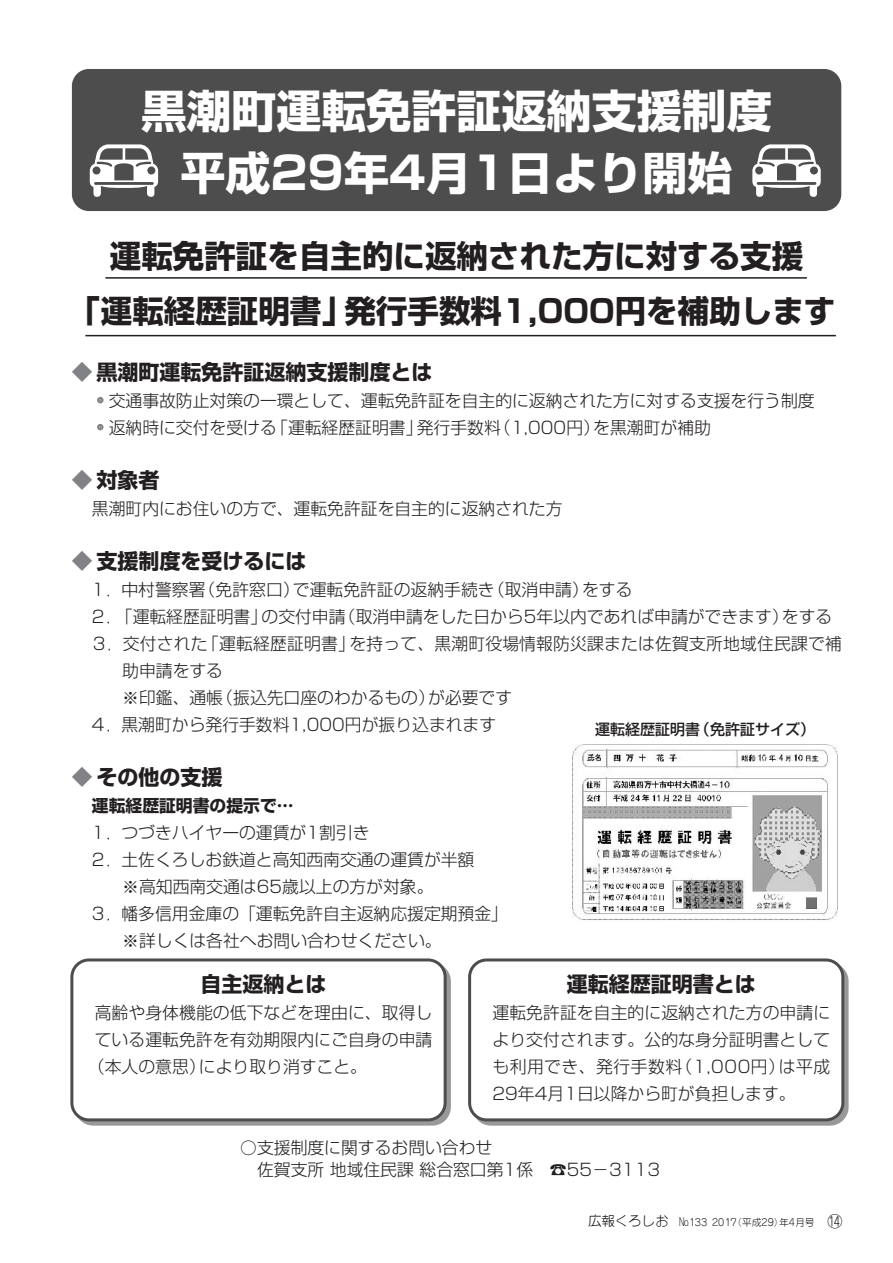
<style>
.page{position:relative;width:893px;height:1263px;background:#fff}
.page>*{position:absolute;margin:0;border:0;box-sizing:border-box;transform-origin:0 0}
.t1{font:700 45px/61.7px "Shin Go";color:#fff;text-align:center}
.t2{font:700 31.5px/55.5px "Shin Go";color:#231f20;text-align:center}
.t3{font:700 21px "Shin Go";color:#231f20}
.t4{font:300 16.8px/27px "Shin Go";color:#231f20}
.t5{font:700 16.8px "Shin Go";color:#231f20}
.t6{font:500 15px "Shin Go";color:#231f20}
.t7{font:300 9.75px "Jun 101";color:#000}
.s1{color:#808285}
.s2{font-family:"BLS Gaiji ST Sgl";font-weight:400}
.s3{font-size:13.5px}
.s4{font-family:"BLS Gaiji ST Jnl";font-weight:400;font-size:15px}
</style>
<div class="page">
<div style="left:72px;top:69px;width:769px;height:142px;background:#4d4d4d;border-radius:17px"></div>
<svg style="left:75px;top:963px;width:376px;height:163px;background:#989898"></svg>
<svg style="left:472px;top:963px;width:376px;height:163px;background:#999"></svg>
<div style="left:70px;top:958px;width:376px;height:163px;background:#fff;border:3px solid #4d4d4d;border-radius:17px"></div>
<hr style="left:105px;top:277px;width:701px;height:2px;background:#231f20">
<hr style="left:85px;top:335px;width:750px;height:1px;background:#231f20">
<div style="left:468px;top:958px;width:376px;height:163px;background:#fff;border:3px solid #4d4d4d;border-radius:17px"></div>
<img style="left:572px;top:744px;width:266px;height:176px">
<svg style="left:90px;top:144px;width:68px;height:53px"></svg>
<svg style="left:752px;top:144px;width:68px;height:53px"></svg>
<h1 class="t1" style="left:141px;top:78px;width:632px">黒潮町運転免許証返納支援制度平成29年4月1日より開始</h1>
<h2 class="t2" style="left:69px;top:227px;width:768px">運転免許証を自主的に返納された方に対する支援<br>「運転経歴証明書」発行手数料1,000円を補助します</h2>
<p class="t3" style="left:72px;top:358px;width:362px"><span class="s1">◆</span> 黒潮町運転免許証返納支援制度とは</p>
<p class="t4" style="left:92px;top:386px;width:724px"><span class="s1">・</span>交通事故防止対策の一環として、運転免許証を自主的に返納された方に対する支援を行う制度<span class="s1">・</span>返納時に交付を受ける「運転経歴証明書」発行手数料（1,000円）を黒潮町が補助</p>
<p class="t3" style="left:72px;top:466px;width:89px"><span class="s1">◆</span> 対象者</p>
<p class="t4" style="left:92px;top:494px;width:472px">黒潮町内にお住いの方で、運転免許証を自主的に返納された方</p>
<p class="t3" style="left:72px;top:547px;width:236px"><span class="s1">◆</span> 支援制度を受けるには</p>
<p class="t4" style="left:92px;top:575px;width:542px">1．中村警察署（免許窓口）で運転免許証の返納手続き（取消申請）をする</p>
<p class="t4" style="left:92px;top:602px;width:742px">2．「運転経歴証明書」の交付申請（取消申請をした日から5年以内であれば申請ができます）をする</p>
<p class="t4" style="left:93px;top:629px;width:750px">3．交付された「運転経歴証明書」を持って、黒潮町役場情報防災課または佐賀支所地域住民課で補</p>
<p class="t4" style="left:122px;top:656px;width:102px">助申請をする</p>
<p class="t4" style="left:122px;top:683px;width:391px">※印鑑、通帳（振込先口座のわかるもの）が必要です</p>
<p class="t4" style="left:92px;top:710px;width:406px">4．黒潮町から発行手数料1,000円が振り込まれます</p>
<p class="t3" style="left:72px;top:763px;width:152px"><span class="s1">◆</span> その他の支援</p>
<p class="t5" style="left:92px;top:794px;width:203px">運転経歴証明書の提示で…</p>
<p class="t4" style="left:92px;top:818px;width:279px">1．つづきハイヤーの運賃が1割引き</p>
<p class="t4" style="left:92px;top:845px;width:384px">2．土佐くろしお鉄道と高知西南交通の運賃が半額</p>
<p class="t4" style="left:122px;top:872px;width:313px">※高知西南交通は65歳以上の方が対象。</p>
<p class="t4" style="left:92px;top:899px;width:417px">3．幡多信用金庫の「運転免許自主返納応援定期預金」</p>
<p class="t4" style="left:122px;top:926px;width:321px">※詳しくは各社へお問い合わせください。</p>
<p class="t6" style="left:595px;top:720px;width:221px">運転経歴証明書（免許証サイズ）</p>
<p class="t3" style="left:200px;top:970px;width:127px">自主返納とは</p>
<p class="t4" style="left:95px;top:999px;width:339px">高齢や身体機能の低下などを理由に、取得し</p>
<p class="t4" style="left:95px;top:1026px;width:339px">ている運転免許を有効期限内にご自身の申請</p>
<p class="t4" style="left:88px;top:1053px;width:281px">（本人の意思）により取り消すこと。</p>
<p class="t3" style="left:566px;top:970px;width:190px">運転経歴証明書とは</p>
<p class="t4" style="left:492px;top:999px;width:339px;text-align:justify">運転免許証を自主的に返納された方の申請により交付されます。公的な身分証明書としても利用でき、発行手数料（1,000円）は平成29年4月1日以降から町が負担します。</p>
<p class="t4" style="left:257px;top:1135px;width:404px;line-height:22.5px;text-indent:-17px">○支援制度に関するお問い合わせ<br>佐賀支所地域住民課総合窓口第1係 <span class="s2">蕁</span>55－3113</p>
<p class="t7" style="left:588px;top:1216px;width:256px"><span class="s3">広報くろしお</span> №133 2017（平成29）年4月号 <span class="s4">潘</span></p>
</div>
